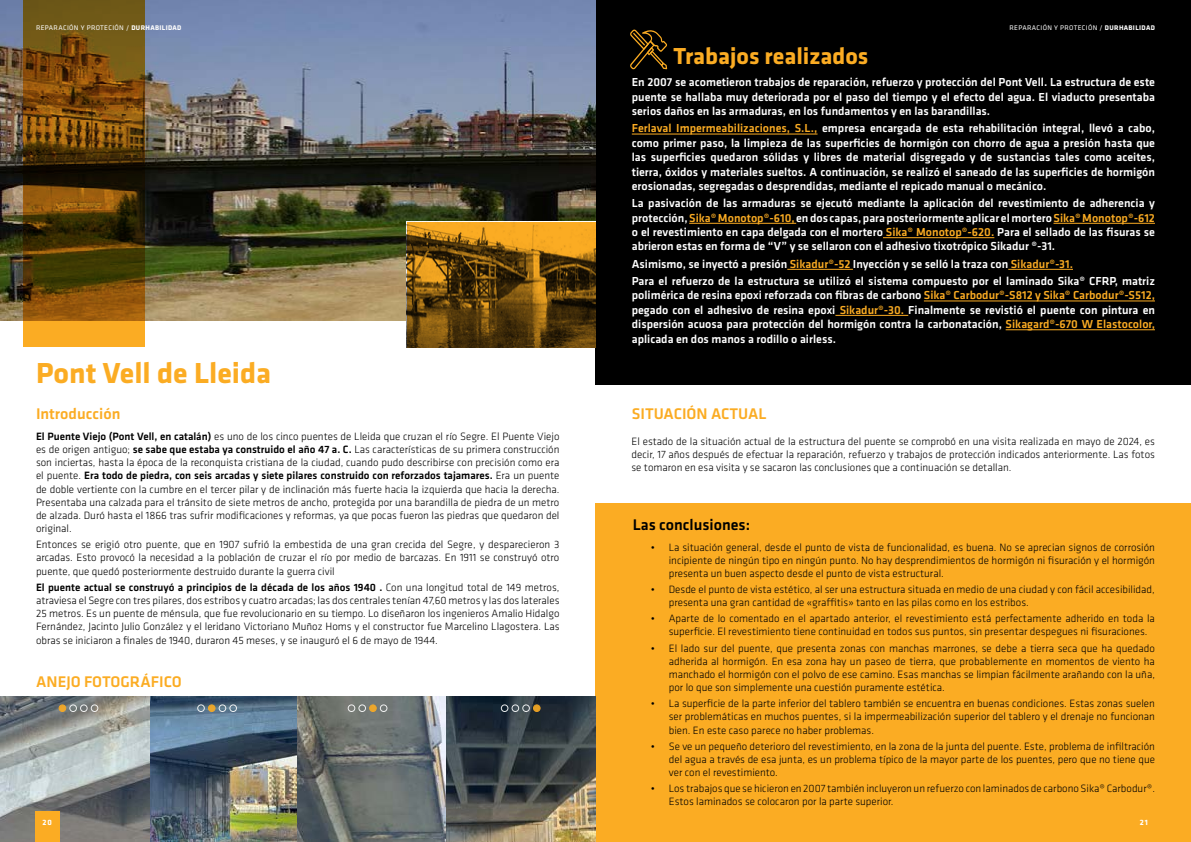
<style>
.page{position:relative;width:1191px;height:842px;background:#fff}
.page>*{position:absolute;margin:0;border:0;box-sizing:border-box;transform-origin:0 0}
.t1{font:700 30px "Klavika";color:#fbac23}
.t2{font:700 24px "Klavika";color:#fbac23}
.t3{font:500 16px "Klavika";color:#fbac23}
.t4{font:500 16px "Klavika";color:#000}
.t5{font:500 12px/14.4px "Klavika";color:#fff;text-align:justify}
.t6{font:300 11px/13.2px "Klavika";color:#000;text-align:justify}
.t7{font:700 8px "Klavika";color:#fff}
.t8{font:7px "Klavika";letter-spacing:.05em;color:#fff}
.s1{font-weight:700}
.s2{font-weight:500}
.s3{color:#fbac23}
</style>
<div class="page">
<div style="left:595px;top:0;width:596px;height:384px;background:#000"></div>
<img style="left:0;top:0;width:595px;height:320px">
<hr style="left:632px;top:134px;width:185px;height:1px;background:#fbac23">
<hr style="left:689px;top:223px;width:107px;height:1px;background:#fbac23">
<hr style="left:1053px;top:223px;width:102px;height:1px;background:#fbac23">
<hr style="left:883px;top:237px;width:111px;height:1px;background:#fbac23">
<hr style="left:787px;top:269px;width:66px;height:1px;background:#fbac23">
<hr style="left:1008px;top:269px;width:65px;height:1px;background:#fbac23">
<hr style="left:924px;top:301px;width:231px;height:1px;background:#fbac23">
<hr style="left:835px;top:315px;width:73px;height:1px;background:#fbac23">
<hr style="left:1005px;top:330px;width:150px;height:1px;background:#fbac23">
<svg style="left:630px;top:29px;width:37px;height:40px"></svg>
<svg style="left:23px;top:0;width:122px;height:347px;background:#6f4a0c"></svg>
<div style="left:595px;top:503px;width:596px;height:339px;background:#fbac23"></div>
<img style="left:0;top:696px;width:595px;height:146px">
<div style="left:59px;top:705px;width:7px;height:6px;background:#eda72c;border-radius:50%"></div>
<div style="left:59px;top:704px;width:7px;height:8px;border:1px solid #fbac23;border-radius:50%"></div>
<div style="left:69px;top:704px;width:8px;height:8px;border:1px solid #fff;border-radius:50%"></div>
<div style="left:80px;top:704px;width:8px;height:8px;border:1px solid #fff;border-radius:50%"></div>
<div style="left:91px;top:704px;width:7px;height:8px;border:1px solid #fff;border-radius:50%"></div>
<div style="left:197px;top:704px;width:8px;height:8px;border:1px solid #fff;border-radius:50%"></div>
<div style="left:208px;top:705px;width:7px;height:6px;background:#eaa62d;border-radius:50%"></div>
<div style="left:208px;top:704px;width:7px;height:8px;border:1px solid #fbac23;border-radius:50%"></div>
<div style="left:219px;top:704px;width:7px;height:8px;border:1px solid #fff;border-radius:50%"></div>
<div style="left:229px;top:704px;width:8px;height:8px;border:1px solid #fff;border-radius:50%"></div>
<div style="left:348px;top:704px;width:7px;height:8px;border:1px solid #fff;border-radius:50%"></div>
<div style="left:358px;top:704px;width:8px;height:8px;border:1px solid #fff;border-radius:50%"></div>
<svg style="left:371px;top:706px;width:4px;height:4px"></svg>
<div style="left:369px;top:704px;width:8px;height:8px;border:1px solid #fbac23;border-radius:50%"></div>
<div style="left:380px;top:704px;width:7px;height:8px;border:1px solid #fff;border-radius:50%"></div>
<div style="left:501px;top:704px;width:7px;height:8px;border:1px solid #fff;border-radius:50%"></div>
<div style="left:511px;top:704px;width:8px;height:8px;border:1px solid #fff;border-radius:50%"></div>
<div style="left:522px;top:704px;width:8px;height:8px;border:1px solid #fff;border-radius:50%"></div>
<div style="left:533px;top:705px;width:7px;height:6px;background:#e49e24;border-radius:50%"></div>
<div style="left:533px;top:704px;width:7px;height:8px;border:1px solid #fbac23;border-radius:50%"></div>
<svg style="left:407px;top:222px;width:188px;height:125px;background:#7b5410"></svg>
<div style="left:35px;top:811px;width:25px;height:31px;background:#fbac23"></div>
<p class="t8" style="left:36px;top:23px;width:147px">REPARACIÓN Y PROTECIÓN / <span class="s1">DURHABILIDAD</span></p>
<h1 class="t1" style="left:36px;top:357px;width:237px">Pont Vell de Lleida</h1>
<h3 class="t3" style="left:36px;top:405px;width:86px">Introducción</h3>
<p class="t6" style="left:36px;top:430px;width:525px"><span class="s2">El Puente Viejo (Pont Vell, en catalán)</span> es uno de los cinco puentes de Lleida que cruzan el río Segre. El Puente Viejo es de origen antiguo; <span class="s2">se sabe que estaba ya construido el año 47 a. C.</span> Las características de su primera construcción son inciertas, hasta la época de la reconquista cristiana de la ciudad, cuando pudo describirse con precisión como era el puente. <span class="s2">Era todo de piedra, con seis arcadas y siete pilares construido con reforzados tajamares.</span> Era un puente de doble vertiente con la cumbre en el tercer pilar y de inclinación más fuerte hacia la izquierda que hacia la derecha.<br>Presentaba una calzada para el tránsito de siete metros de ancho, protegida por una barandilla de piedra de un metro de alzada. Duró hasta el 1866 tras sufrir modificaciones y reformas, ya que pocas fueron las piedras que quedaron del original.</p>
<p class="t6" style="left:36px;top:538px;width:525px">Entonces se erigió otro puente, que en 1907 sufrió la embestida de una gran crecida del Segre, y desparecieron 3 arcadas. Esto provocó la necesidad a la población de cruzar el río por medio de barcazas. En 1911 se construyó otro puente, que quedó posteriormente destruido durante la guerra civil</p>
<p class="t6" style="left:36px;top:581px;width:525px"><span class="s2">El puente actual se construyó a principios de la década de los años 1940 .</span> Con una longitud total de 149 metros, atraviesa el Segre con tres pilares, dos estribos y cuatro arcadas; las dos centrales tenían 47,60 metros y las dos laterales 25 metros. Es un puente de ménsula, que fue revolucionario en su tiempo. Lo diseñaron los ingenieros Amalio Hidalgo Fernández, Jacinto Julio González y el leridano Victoriano Muñoz Homs y el constructor fue Marcelino Llagostera. Las obras se iniciaron a finales de 1940, duraron 45 meses, y se inauguró el 6 de mayo de 1944.</p>
<h3 class="t3" style="left:36px;top:673px;width:147px">ANEJO FOTOGRÁFICO</h3>
<h2 class="t2" style="left:673px;top:43px;width:196px">Trabajos realizados</h2>
<p class="t8" style="left:1009px;top:23px;width:147px">REPARACIÓN Y PROTECIÓN / <span class="s1">DURHABILIDAD</span></p>
<p class="t5" style="left:632px;top:75px;width:525px">En 2007 se acometieron trabajos de reparación, refuerzo y protección del Pont Vell. La estructura de este puente se hallaba muy deteriorada por el paso del tiempo y el efecto del agua. El viaducto presentaba serios daños en las armaduras, en los fundamentos y en las barandillas.</p>
<p class="t5" style="left:632px;top:121px;width:525px"><span class="s3">Ferlaval Impermeabilizaciones, S.L.,</span> empresa encargada de esta rehabilitación integral, llevó a cabo, como primer paso, la limpieza de las superficies de hormigón con chorro de agua a presión hasta que las superficies quedaron sólidas y libres de material disgregado y de sustancias tales como aceites, tierra, óxidos y materiales sueltos. A continuación, se realizó el saneado de las superficies de hormigón erosionadas, segregadas o desprendidas, mediante el repicado manual o mecánico.</p>
<p class="t5" style="left:632px;top:196px;width:525px">La pasivación de las armaduras se ejecutó mediante la aplicación del revestimiento de adherencia y protección, <span class="s3">Sika® Monotop®-610,</span> en dos capas, para posteriormente aplicar el mortero <span class="s3">Sika® Monotop®-612 </span>o el revestimiento en capa delgada con el mortero <span class="s3">Sika® Monotop®-620.</span> Para el sellado de las fisuras se abrieron estas en forma de “V” y se sellaron con el adhesivo tixotrópico Sikadur ®-31.</p>
<p class="t5" style="left:632px;top:255px;width:524px;line-height:17.2px">Asimismo, se inyectó a presión <span class="s3">Sikadur®-52</span> Inyección y se selló la traza con <span class="s3">Sikadur®-31.<br></span>Para el refuerzo de la estructura se utilizó el sistema compuesto por el laminado Sika® CFRP, matriz</p>
<p class="t5" style="left:632px;top:288px;width:525px">polimérica de resina epoxi reforzada con fibras de carbono <span class="s3">Sika® Carbodur®-S812 y Sika® Carbodur®-S512, </span>pegado con el adhesivo de resina epoxi <span class="s3">Sikadur®-30.</span> Finalmente se revistió el puente con pintura en dispersión acuosa para protección del hormigón contra la carbonatación, <span class="s3">Sikagard®-670 W Elastocolor, </span>aplicada en dos manos a rodillo o airless.</p>
<h3 class="t3" style="left:632px;top:405px;width:136px">SITUACIÓN ACTUAL</h3>
<p class="t6" style="left:631px;top:434px;width:525px">El estado de la situación actual de la estructura del puente se comprobó en una visita realizada en mayo de 2024, es decir, 17 años después de efectuar la reparación, refuerzo y trabajos de protección indicados anteriormente. Las fotos se tomaron en esa visita y se sacaron las conclusiones que a continuación se detallan.</p>
<h3 class="t4" style="left:633px;top:516px;width:119px">Las conclusiones:</h3>
<p class="t6" style="left:669px;top:540px;width:488px;text-indent:-18px">• La situación general, desde el punto de vista de funcionalidad, es buena. No se aprecian signos de corrosión incipiente de ningún tipo en ningún punto. No hay desprendimientos de hormigón ni fisuración y el hormigón presenta un buen aspecto desde el punto de vista estructural.</p>
<p class="t6" style="left:669px;top:583px;width:487px;text-indent:-18px">• Desde el punto de vista estético, al ser una estructura situada en medio de una ciudad y con fácil accesibilidad, presenta una gran cantidad de «graffitis» tanto en las pilas como en los estribos.</p>
<p class="t6" style="left:669px;top:612px;width:487px;text-indent:-18px">• Aparte de lo comentado en el apartado anterior, el revestimiento está perfectamente adherido en toda la superficie. El revestimiento tiene continuidad en todos sus puntos, sin presentar despegues ni fisuraciones.</p>
<p class="t6" style="left:669px;top:641px;width:488px;text-indent:-18px">• El lado sur del puente, que presenta zonas con manchas marrones, se debe a tierra seca que ha quedado adherida al hormigón. En esa zona hay un paseo de tierra, que probablemente en momentos de viento ha manchado el hormigón con el polvo de ese camino. Esas manchas se limpian fácilmente arañando con la uña, por lo que son simplemente una cuestión puramente estética.</p>
<p class="t6" style="left:669px;top:697px;width:488px;text-indent:-18px">• La superficie de la parte inferior del tablero también se encuentra en buenas condiciones. Estas zonas suelen ser problemáticas en muchos puentes, si la impermeabilización superior del tablero y el drenaje no funcionan bien. En este caso parece no haber problemas.</p>
<p class="t6" style="left:669px;top:739px;width:488px;text-indent:-18px">• Se ve un pequeño deterioro del revestimiento, en la zona de la junta del puente. Este, problema de infiltración del agua a través de esa junta, es un problema típico de la mayor parte de los puentes, pero que no tiene que ver con el revestimiento.</p>
<p class="t6" style="left:669px;top:782px;width:488px;text-indent:-18px">• Los trabajos que se hicieron en 2007 también incluyeron un refuerzo con laminados de carbono Sika® Carbodur®.<br>Estos laminados se colocaron por la parte superior.</p>
<p class="t7" style="left:43px;top:818px;width:11px">20</p>
<p class="t7" style="left:1139px;top:818px;width:9px">21</p>
</div>
